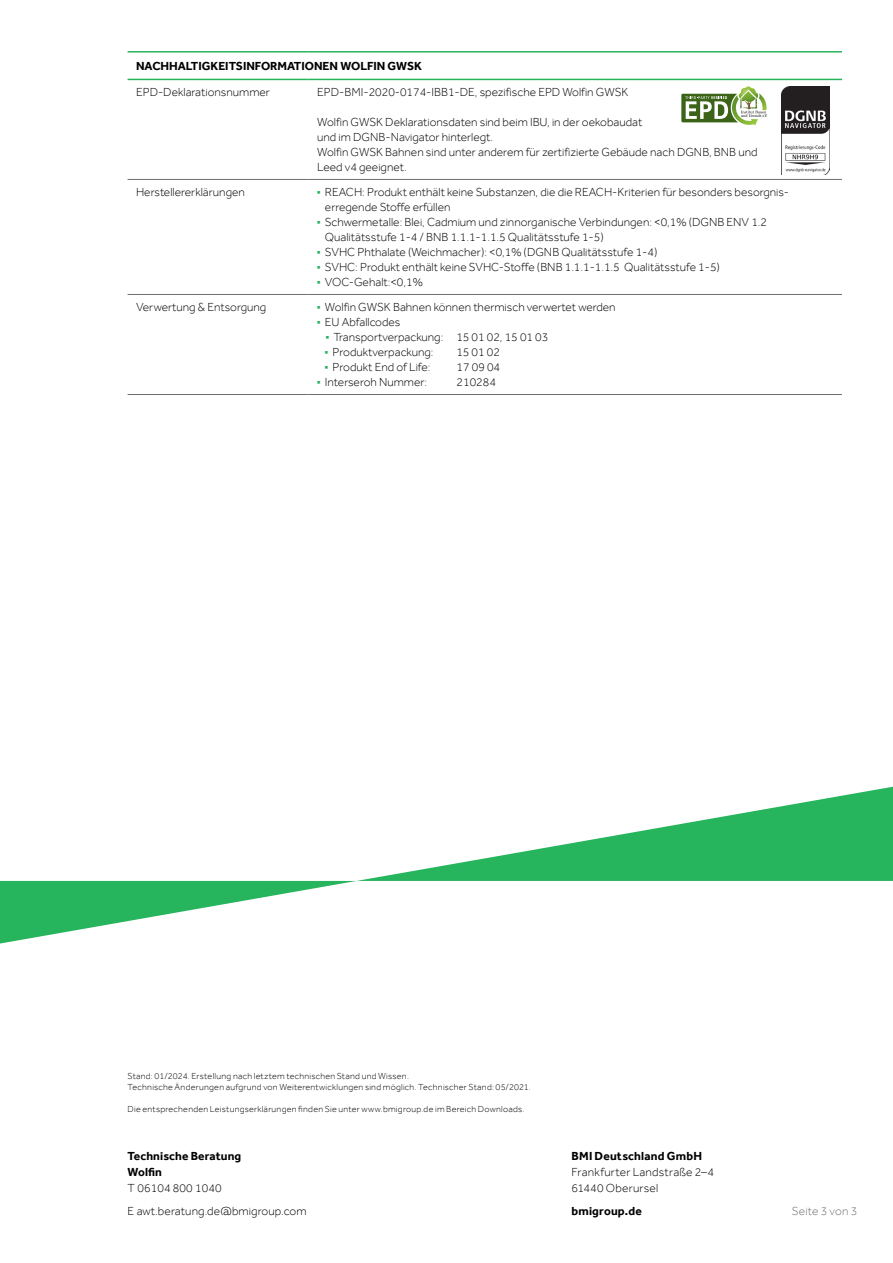
<style>
.page{position:relative;width:893px;height:1263px;background:#fff}
.page>*{position:absolute;margin:0;border:0;box-sizing:border-box;transform-origin:0 0}
.t1{font:300 12px/15px "Effra";color:#000}
.t2{font:700 12px/15.8px "Effra";color:#000}
.t3{font:300 12px/15.8px "Effra";letter-spacing:.02em;color:#000}
.t4{font:700 12px "Effra";letter-spacing:.02em;color:#000}
.t5{font:300 12px "Effra";letter-spacing:.015em;color:#6d6e71}
.t6{font:300 9px/10.8px "Effra";letter-spacing:.025em;color:#000}
</style>
<div class="page">
<hr style="left:128px;top:179px;width:181px;height:1px;background:#6d6e71">
<hr style="left:309px;top:179px;width:533px;height:1px;background:#6d6e71">
<hr style="left:128px;top:294px;width:181px;height:1px;background:#6d6e71">
<hr style="left:309px;top:294px;width:533px;height:1px;background:#6d6e71">
<hr style="left:128px;top:394px;width:181px;height:1px;background:#6d6e71">
<hr style="left:309px;top:394px;width:533px;height:1px;background:#6d6e71">
<hr style="left:128px;top:51px;width:181px;height:2px;background:#26b45c">
<hr style="left:309px;top:51px;width:533px;height:2px;background:#26b45c">
<hr style="left:128px;top:79px;width:181px;height:1px;background:#26b45c">
<hr style="left:309px;top:79px;width:533px;height:1px;background:#26b45c">
<img style="left:782px;top:86px;width:47px;height:89px">
<svg style="left:681px;top:87px;width:86px;height:39px"></svg>
<svg style="left:0;top:787px;width:893px;height:156px"></svg>
<p class="t2" style="left:136px;top:58px;width:287px">NACHHALTIGKEITSINFORMATIONEN WOLFIN GWSK</p>
<p class="t1" style="left:136px;top:84px;width:135px">EPD-Deklarationsnummer</p>
<p class="t1" style="left:317px;top:84px;width:313px">EPD-BMI-2020-0174-IBB1-DE, spezifische EPD Wolfin GWSK</p>
<p class="t1" style="left:317px;top:114px;width:442px">Wolfin GWSK Deklarationsdaten sind beim IBU, in der oekobaudat<br>und im DGNB-Navigator hinterlegt.<br>Wolfin GWSK Bahnen sind unter anderem für zertifizierte Gebäude nach DGNB, BNB und Leed v4 geeignet.</p>
<p class="t1" style="left:136px;top:184px;width:110px">Herstellererklärungen</p>
<p class="t1" style="left:325px;top:184px;width:466px;text-indent:-8px"><sup>■</sup> REACH: Produkt enthält keine Substanzen, die die REACH-Kriterien für besonders besorgnis&shy;erregende Stoffe erfüllen</p>
<p class="t1" style="left:325px;top:214px;width:444px;text-indent:-8px"><sup>■</sup> Schwermetalle: Blei, Cadmium und zinnorganische Verbindungen: &lt;0,1% (DGNB ENV 1.2<br>Qualitätsstufe 1-4 / BNB 1.1.1-1.1.5 Qualitätsstufe 1-5)</p>
<p class="t1" style="left:317px;top:244px;width:342px"><sup>■</sup> SVHC Phthalate (Weichmacher): &lt;0,1% (DGNB Qualitätsstufe 1-4)</p>
<p class="t1" style="left:317px;top:259px;width:404px"><sup>■</sup> SVHC: Produkt enthält keine SVHC-Stoffe (BNB 1.1.1-1.1.5 Qualitätsstufe 1-5)</p>
<p class="t1" style="left:317px;top:274px;width:107px"><sup>■</sup> VOC-Gehalt:&lt;0,1%</p>
<p class="t1" style="left:136px;top:299px;width:132px">Verwertung &amp; Entsorgung</p>
<p class="t1" style="left:317px;top:299px;width:300px"><sup>■</sup> Wolfin GWSK Bahnen können thermisch verwertet werden</p>
<p class="t1" style="left:317px;top:314px;width:85px"><sup>■</sup> EU Abfallcodes</p>
<p class="t1" style="left:326px;top:329px;width:224px"><sup>■</sup> Transportverpackung: 15 01 02, 15 01 03</p>
<p class="t1" style="left:325px;top:344px;width:110px"><sup>■</sup> Produktverpackung:</p>
<p class="t1" style="left:456px;top:344px;width:45px">15 01 02</p>
<p class="t1" style="left:325px;top:359px;width:107px"><sup>■</sup> Produkt End of Life:</p>
<p class="t1" style="left:457px;top:359px;width:45px">17 09 04</p>
<p class="t1" style="left:317px;top:374px;width:111px"><sup>■</sup> Interseroh Nummer:</p>
<p class="t1" style="left:457px;top:374px;width:41px">210284</p>
<p class="t6" style="left:128px;top:1071px;width:405px">Stand: 01/2024. Erstellung nach letztem technischen Stand und Wissen.<br>Technische Änderungen aufgrund von Weiterentwicklungen sind möglich. Technischer Stand: 05/2021.</p>
<p class="t6" style="left:128px;top:1103px;width:398px">Die entsprechenden Leistungserklärungen finden Sie unter www.bmigroup.de im Bereich Downloads.</p>
<p class="t2" style="left:128px;top:1148px;width:115px">Technische Beratung<br>Wolfin</p>
<p class="t1" style="left:128px;top:1176px;width:181px;line-height:22.6px">T 06104 800 1040<br>E awt.beratung.de@bmigroup.com</p>
<p class="t4" style="left:571px;top:1149px;width:132px">BMI Deutschland GmbH</p>
<p class="t3" style="left:571px;top:1164px;width:144px">Frankfurter Landstraße 2–4<br>61440 Oberursel</p>
<p class="t2" style="left:571px;top:1202px;width:72px">bmigroup.de</p>
<p class="t5" style="left:792px;top:1203px;width:67px">Seite 3 von 3</p>
</div>
